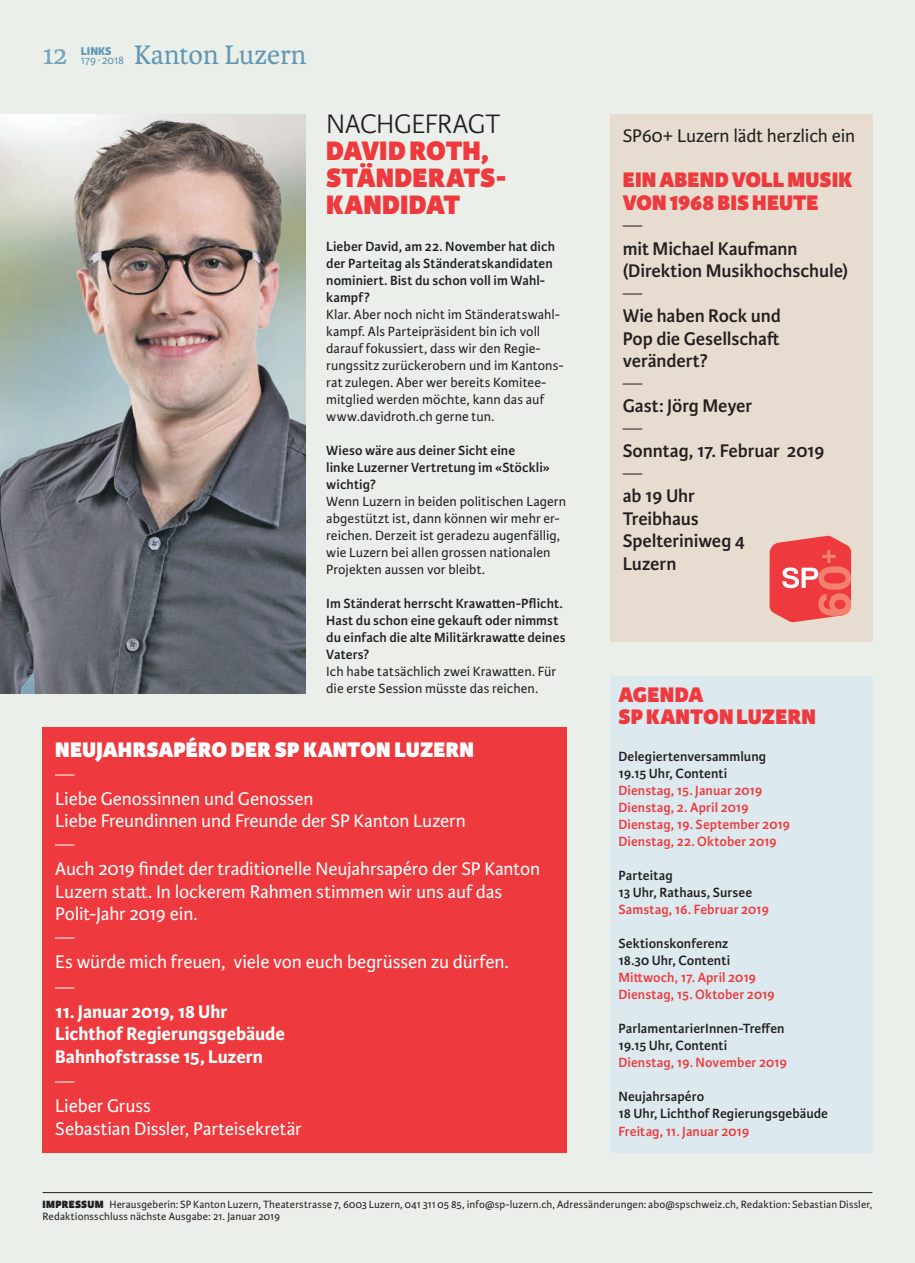
<style>
.page{position:relative;width:915px;height:1263px;background:#fff}
.page>*{position:absolute;margin:0;border:0;box-sizing:border-box;transform-origin:0 0}
.t1{font:800 28.5px/27px "Karmina Sans";color:#ee3a3e}
.t2{font:28.5px "Karmina";color:#6197b5}
.t3{font:300 28.5px "Karmina Sans";letter-spacing:-.01em;color:#231f20}
.t4{font:28.5px "Karmina";color:#76a3bd}
.t5{font:800 22.5px/22.5px "Karmina Sans";letter-spacing:.005em;color:#ee3a3e}
.t6{font:800 22.5px "Karmina Sans";letter-spacing:.005em;color:#fff}
.t7{font:19.5px/22.5px "Karmina Sans";letter-spacing:-.005em;color:#fff}
.t8{font:600 19.5px/22.5px "Karmina Sans";letter-spacing:-.005em;color:#231f20}
.t9{font:700 19.5px/22.5px "Karmina Sans";color:#fff}
.t10{font:19.5px "Karmina Sans";letter-spacing:-.005em;color:#231f20}
.t11{font:300 19.5px "Karmina Sans";color:#fff}
.t12{font:300 19.5px "Karmina Sans";color:#231f20}
.t13{font:600 14.25px/17px "Karmina Sans";letter-spacing:.005em;color:#231f20}
.t14{font:14.25px/17px "Karmina Sans";letter-spacing:.005em;color:#231f20}
.t15{font:600 14.25px/17px "Karmina Sans";letter-spacing:.005em;color:#ee3a3e}
.t16{font:12px "Karmina Sans";letter-spacing:-.02em;color:#6197b5}
.t17{font:800 12px "Karmina Sans";color:#6197b5}
.t18{font:11.25px/12.8px "Karmina Sans";letter-spacing:.015em;color:#231f20}
.s1{font-weight:800}
</style>
<div class="page">
<div style="left:0;top:0;width:914px;height:1263px;background:#eaf0e9"></div>
<hr style="left:43px;top:1192px;width:829px;height:1px;background:#231f20">
<div style="left:609px;top:676px;width:263px;height:476px;background:#dce9ee"></div>
<div style="left:43px;top:727px;width:524px;height:425px;background:#ee3a3e"></div>
<div style="left:609px;top:115px;width:263px;height:527px;background:#e6dccf"></div>
<img style="left:0;top:115px;width:305px;height:578px">
<svg style="left:769px;top:536px;width:81px;height:86px;background:#ee5f5e"></svg>
<p class="t16" style="left:81px;top:53px;width:45px">179∙ 2018</p>
<h1 class="t2" style="left:134px;top:39px;width:174px">Kanton Luzern</h1>
<h1 class="t4" style="left:43px;top:39px;width:27px">12</h1>
<p class="t17" style="left:81px;top:44px;width:32px">LINKS</p>
<h1 class="t3" style="left:326px;top:108px;width:175px">NACHGEFRAGT</h1>
<h1 class="t1" style="left:326px;top:139px;width:182px">DAVID ROTH,<br>STÄNDERATS-<br>KANDIDAT</h1>
<p class="t13" style="left:326px;top:238px;width:230px">Lieber David, am 22. November hat dich der Parteitag als Ständeratskandidaten nominiert. Bist du schon voll im Wahl&shy;kampf?</p>
<p class="t14" style="left:326px;top:306px;width:239px">Klar. Aber noch nicht im Ständeratswahl&shy;kampf. Als Parteipräsident bin ich voll darauf fokussiert, dass wir den Regie&shy;rungssitz zurückerobern und im Kantons&shy;rat zulegen. Aber wer bereits Komitee&shy;mitglied werden möchte, kann das auf www.davidroth.ch gerne tun.</p>
<p class="t13" style="left:326px;top:442px;width:225px">Wieso wäre aus deiner Sicht eine<br>linke Luzerner Vertretung im «Stöckli» wichtig?</p>
<p class="t14" style="left:326px;top:493px;width:241px">Wenn Luzern in beiden politischen Lagern abgestützt ist, dann können wir mehr er&shy;reichen. Derzeit ist geradezu augenfällig, wie Luzern bei allen grossen nationalen Projekten aussen vor bleibt.</p>
<p class="t13" style="left:326px;top:595px;width:241px">Im Ständerat herrscht Krawatten-Pflicht.<br>Hast du schon eine gekauft oder nimmst du einfach die alte Militärkrawatte deines Vaters?</p>
<p class="t14" style="left:326px;top:663px;width:231px">Ich habe tatsächlich zwei Krawatten. Für die erste Session müsste das reichen.</p>
<h2 class="t6" style="left:55px;top:736px;width:420px">NEUJAHRSAPÉRO DER SP KANTON LUZERN</h2>
<h3 class="t11" style="left:55px;top:764px;width:21px">—</h3>
<h3 class="t7" style="left:55px;top:788px;width:412px">Liebe Genossinnen und Genossen<br>Liebe Freundinnen und Freunde der SP Kanton Luzern</h3>
<h3 class="t11" style="left:55px;top:834px;width:21px">—</h3>
<h3 class="t7" style="left:55px;top:858px;width:486px">Auch 2019 findet der traditionelle Neujahrsapéro der SP Kanton<br>Luzern statt. In lockerem Rahmen stimmen wir uns auf das<br>Polit-Jahr 2019 ein.</h3>
<h3 class="t11" style="left:55px;top:927px;width:21px">—</h3>
<h3 class="t7" style="left:55px;top:951px;width:455px">Es würde mich freuen, viele von euch begrüssen zu dürfen.</h3>
<h3 class="t11" style="left:55px;top:977px;width:21px">—</h3>
<h3 class="t9" style="left:55px;top:1001px;width:231px">11. Januar 2019, 18 Uhr<br>Lichthof Regierungsgebäude<br>Bahnhofstrasse 15, Luzern</h3>
<h3 class="t11" style="left:55px;top:1071px;width:21px">—</h3>
<h3 class="t7" style="left:55px;top:1095px;width:248px">Lieber Gruss<br>Sebastian Dissler, Parteisekretär</h3>
<h3 class="t10" style="left:622px;top:125px;width:234px">SP60+ Luzern lädt herzlich ein</h3>
<h2 class="t5" style="left:622px;top:170px;width:231px">EIN ABEND VOLL MUSIK<br>VON 1968 BIS HEUTE</h2>
<h3 class="t12" style="left:622px;top:215px;width:21px">—</h3>
<h3 class="t8" style="left:622px;top:237px;width:227px">mit Michael Kaufmann (Direktion Musikhochschule)</h3>
<h3 class="t12" style="left:622px;top:283px;width:21px">—</h3>
<h3 class="t8" style="left:622px;top:305px;width:160px;text-align:justify">Wie haben Rock und Pop die Gesellschaft verändert?</h3>
<h3 class="t12" style="left:622px;top:373px;width:21px">—</h3>
<h3 class="t8" style="left:622px;top:395px;width:131px">Gast: Jörg Meyer</h3>
<h3 class="t12" style="left:622px;top:418px;width:21px">—</h3>
<h3 class="t8" style="left:622px;top:440px;width:203px">Sonntag, 17. Februar 2019</h3>
<h3 class="t12" style="left:622px;top:463px;width:21px">—</h3>
<h3 class="t8" style="left:622px;top:485px;width:124px">ab 19 Uhr<br>Treibhaus<br>Spelteriniweg 4<br>Luzern</h3>
<h2 class="t5" style="left:618px;top:684px;width:199px">AGENDA<br>SP KANTON LUZERN</h2>
<p class="t13" style="left:618px;top:748px;width:149px">Delegiertenversammlung<br>19.15 Uhr, Contenti</p>
<p class="t15" style="left:618px;top:782px;width:173px">Dienstag, 15. Januar 2019<br>Dienstag, 2. April 2019<br>Dienstag, 19. September 2019<br>Dienstag, 22. Oktober 2019</p>
<p class="t13" style="left:618px;top:867px;width:135px">Parteitag<br>13 Uhr, Rathaus, Sursee</p>
<p class="t15" style="left:618px;top:901px;width:152px">Samstag, 16. Februar 2019</p>
<p class="t13" style="left:618px;top:935px;width:113px">Sektionskonferenz<br>18.30 Uhr, Contenti</p>
<p class="t15" style="left:618px;top:969px;width:158px">Mittwoch, 17. April 2019<br>Dienstag, 15. Oktober 2019</p>
<p class="t13" style="left:618px;top:1020px;width:167px">ParlamentarierInnen-Treffen<br>19.15 Uhr, Contenti</p>
<p class="t15" style="left:618px;top:1054px;width:170px">Dienstag, 19. November 2019</p>
<p class="t13" style="left:618px;top:1088px;width:211px">Neujahrsapéro<br>18 Uhr, Lichthof Regierungsgebäude</p>
<p class="t15" style="left:618px;top:1122px;width:132px">Freitag, 11. Januar 2019</p>
<p class="t18" style="left:43px;top:1198px;width:831px"><span class="s1">IMPRESSUM</span> Herausgeberin: SP Kanton Luzern, Theaterstrasse 7, 6003 Luzern, 041 311 05 85, info@sp-luzern.ch, Adressänderungen: abo@spschweiz.ch, Redaktion: Sebastian Dissler,<br>Redaktionsschluss nächste Ausgabe: 21. Januar 2019</p>
</div>
